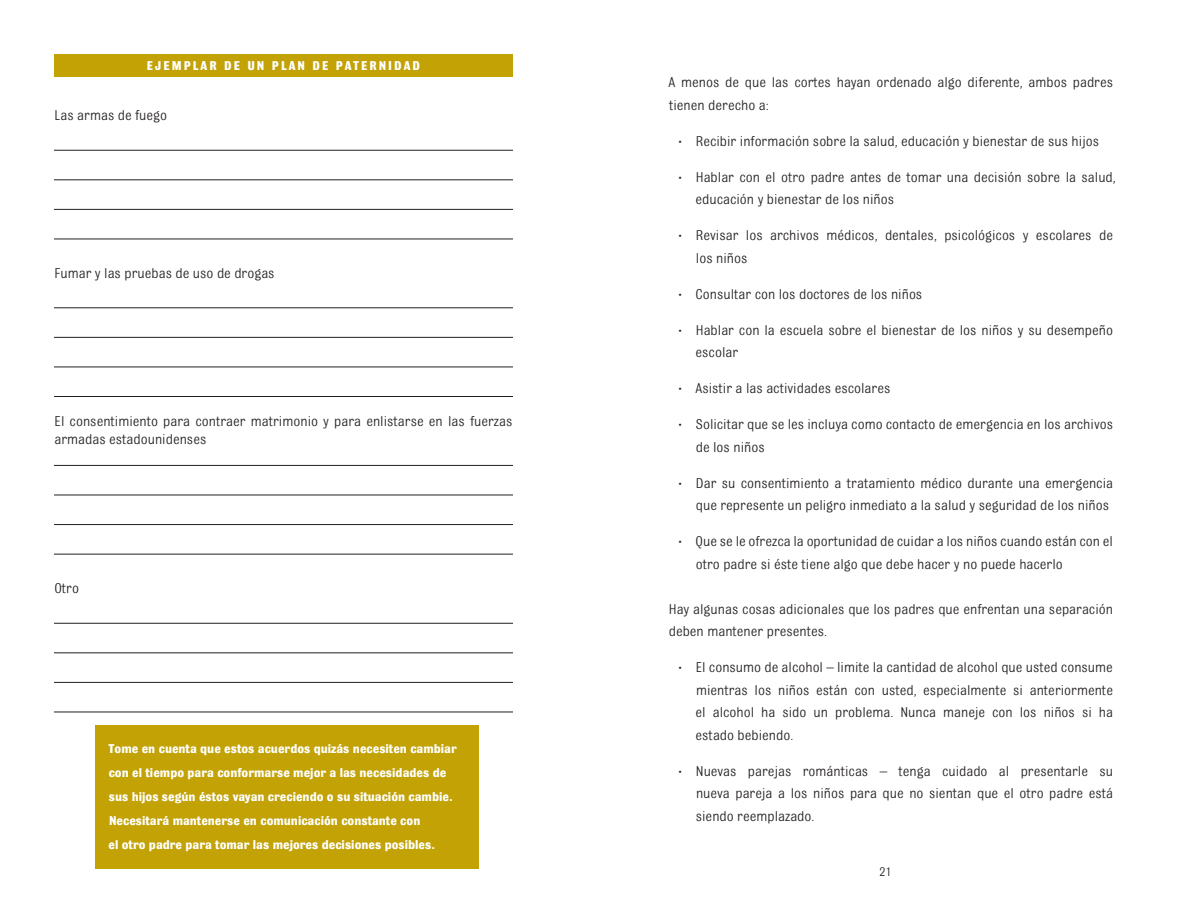
<style>
.page{position:relative;width:1188px;height:918px;background:#fff}
.page>*{position:absolute;margin:0;border:0;box-sizing:border-box;transform-origin:0 0}
.text{font:15px/22.5px "Bulldog";color:#231f20}
.boxes{font:700 13.5px/24px "Bulldog";color:#fff}
.boxes-2{font:700 13.5px "Bulldog";letter-spacing:.15em;color:#fff}
.t1{font:13.5px "Bulldog";color:#231f20}
.s1{font-size:12px}
</style>
<div class="page">
<div style="left:54px;top:54px;width:459px;height:23px;background:#c2a205"></div>
<div style="left:95px;top:725px;width:384px;height:144px;background:#c2a205"></div>
<hr style="left:54px;top:712px;width:459px;height:1px;background:#231f20">
<hr style="left:54px;top:623px;width:459px;height:1px;background:#231f20">
<hr style="left:54px;top:653px;width:459px;height:1px;background:#231f20">
<hr style="left:54px;top:682px;width:459px;height:1px;background:#231f20">
<hr style="left:54px;top:239px;width:459px;height:1px;background:#231f20">
<hr style="left:54px;top:150px;width:459px;height:1px;background:#231f20">
<hr style="left:54px;top:180px;width:459px;height:1px;background:#231f20">
<hr style="left:54px;top:209px;width:459px;height:1px;background:#231f20">
<hr style="left:54px;top:396px;width:459px;height:1px;background:#231f20">
<hr style="left:54px;top:308px;width:459px;height:1px;background:#231f20">
<hr style="left:54px;top:337px;width:459px;height:1px;background:#231f20">
<hr style="left:54px;top:367px;width:459px;height:1px;background:#231f20">
<hr style="left:54px;top:554px;width:459px;height:1px;background:#231f20">
<hr style="left:54px;top:465px;width:459px;height:1px;background:#231f20">
<hr style="left:54px;top:495px;width:459px;height:1px;background:#231f20">
<hr style="left:54px;top:524px;width:459px;height:1px;background:#231f20">
<p class="boxes-2" style="left:147px;top:59px;width:275px">EJEMPLAR DE UN PLAN DE PATERNIDAD</p>
<p class="text" style="left:55px;top:104px;width:114px">Las armas de fuego</p>
<p class="text" style="left:55px;top:262px;width:222px">Fumar y las pruebas de uso de drogas</p>
<p class="text" style="left:54px;top:412px;width:460px;line-height:18px">El consentimiento para contraer matrimonio y para enlistarse en las fuerzas armadas estadounidenses</p>
<p class="text" style="left:54px;top:577px;width:26px">Otro</p>
<p class="boxes" style="left:108px;top:737px;width:350px">Tome en cuenta que estos acuerdos quizás necesiten cambiar con el tiempo para conformarse mejor a las necesidades de sus hijos según éstos vayan creciendo o su situación cambie.<br>Necesitará mantenerse en comunicación constante con<br>el otro padre para tomar las mejores decisiones posibles.</p>
<p class="text" style="left:668px;top:71px;width:446px">A menos de que las cortes hayan ordenado algo diferente, ambos padres tienen derecho a:</p>
<p class="text" style="left:679px;top:130px;width:422px"><span class="s1">•</span> Recibir información sobre la salud, educación y bienestar de sus hijos</p>
<p class="text" style="left:696px;top:166px;width:422px;text-indent:-17px"><span class="s1">•</span> Hablar con el otro padre antes de tomar una decisión sobre la salud, educación y bienestar de los niños</p>
<p class="text" style="left:696px;top:224px;width:419px;text-indent:-17px"><span class="s1">•</span> Revisar los archivos médicos, dentales, psicológicos y escolares de los niños</p>
<p class="text" style="left:679px;top:283px;width:245px"><span class="s1">•</span> Consultar con los doctores de los niños</p>
<p class="text" style="left:696px;top:319px;width:419px;text-indent:-17px"><span class="s1">•</span> Hablar con la escuela sobre el bienestar de los niños y su desempeño escolar</p>
<p class="text" style="left:679px;top:377px;width:213px"><span class="s1">•</span> Asistir a las actividades escolares</p>
<p class="text" style="left:696px;top:413px;width:419px;text-indent:-17px"><span class="s1">•</span> Solicitar que se les incluya como contacto de emergencia en los archivos de los niños</p>
<p class="text" style="left:679px;top:472px;width:436px;text-align:right"><span class="s1">•</span> Dar su consentimiento a tratamiento médico durante una emergencia que represente un peligro inmediato a la salud y seguridad de los niños</p>
<p class="text" style="left:696px;top:530px;width:419px;text-indent:-17px"><span class="s1">•</span> Que se le ofrezca la oportunidad de cuidar a los niños cuando están con el otro padre si éste tiene algo que debe hacer y no puede hacerlo</p>
<p class="text" style="left:669px;top:598px;width:446px">Hay algunas cosas adicionales que los padres que enfrentan una separación deben mantener presentes.</p>
<p class="text" style="left:696px;top:656px;width:419px;text-align:justify;text-indent:-17px"><span class="s1">•</span> El consumo de alcohol – limite la cantidad de alcohol que usted consume mientras los niños están con usted, especialmente si anteriormente el alcohol ha sido un problema. Nunca maneje con los niños si ha estado bebiendo.</p>
<p class="text" style="left:696px;top:760px;width:419px;text-align:justify;text-indent:-17px"><span class="s1">•</span> Nuevas parejas románticas – tenga cuidado al presentarle su nueva pareja a los niños para que no sientan que el otro padre está siendo reemplazado.</p>
<p class="t1" style="left:879px;top:865px;width:14px">21</p>
</div>
